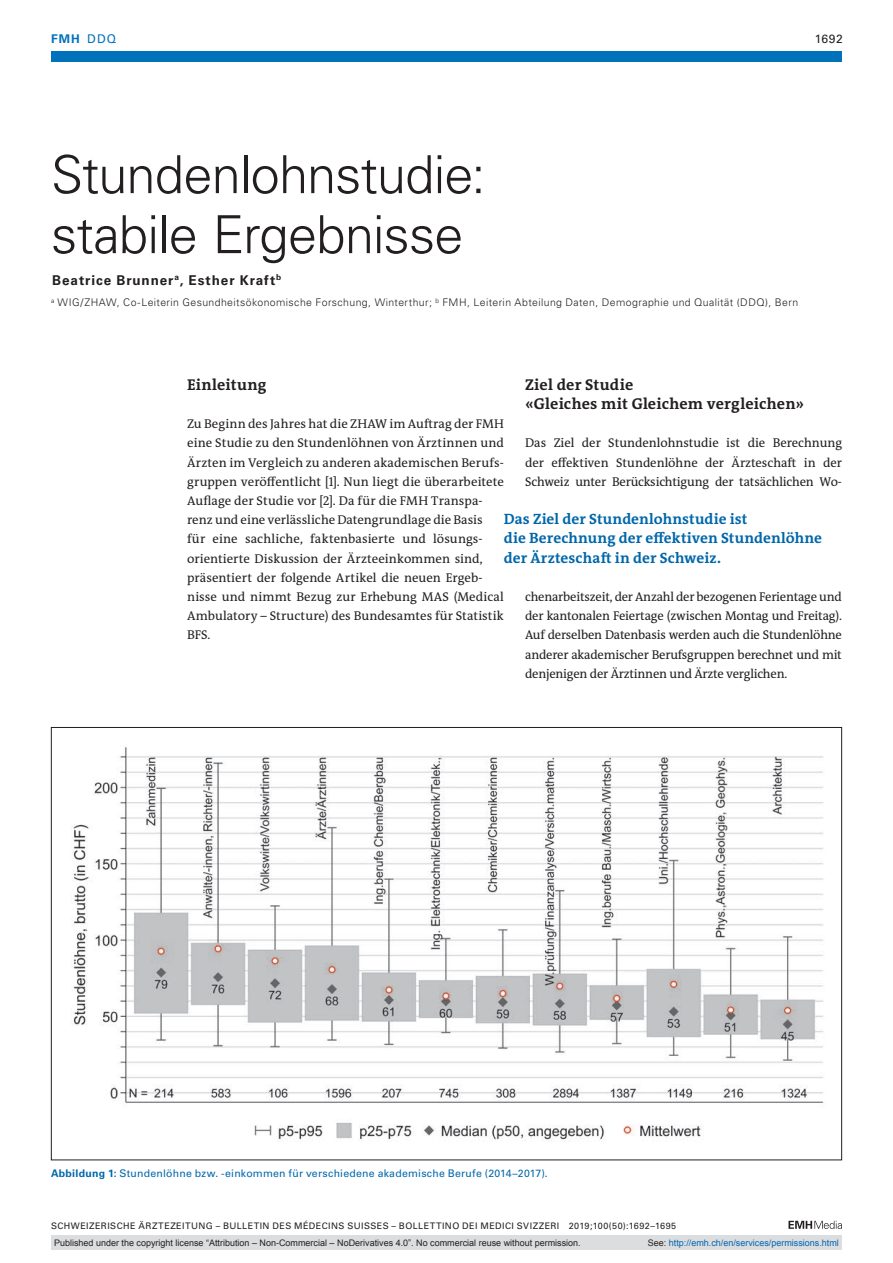
<style>
.page{position:relative;width:893px;height:1263px;background:#fff}
.page>*{position:absolute;margin:0;border:0;box-sizing:border-box;transform-origin:0 0}
.t1{font:300 52.5px/60px "Univers LT Std";letter-spacing:-.02em;color:#231f20}
.t2{font:700 15.75px/19.2px "The Antiqua B W7";letter-spacing:.015em;color:#231f20}
.t3{font:700 15px/19.2px "The Antiqua B W7";letter-spacing:.01em;color:#0067aa}
.t4{font:700 13.5px "Univers LT Std";letter-spacing:.07em;color:#231f20}
.t5{font:12.75px/19.2px "The Antiqua B W5 Plain";color:#231f20;text-align:justify}
.t6{font:700 12px "Univers LT Std";color:#0072bc}
.t7{font:12px "Univers LT Std";color:#231f20}
.t8{font:300 10.5px "Univers LT Std";letter-spacing:.04em;color:#231f20}
.t9{font:10.5px "Univers LT Std";letter-spacing:.025em;color:#0067aa}
.t10{font:9px "Arial";color:#231f20}
.t11{font:9px "Univers LT Std";letter-spacing:.05em;color:#231f20}
.t12{font:9px "Arial";color:#0166b3}
.s1{font-weight:400}
.s2{font-weight:700}
.s3{color:#231f20}
</style>
<div class="page">
<svg style="left:788px;top:1221px;width:54px;height:8px"></svg>
<div style="left:51px;top:51px;width:791px;height:11px;background:#0072bc"></div>
<img style="left:72px;top:747px;width:752px;height:394px">
<div style="left:51px;top:1235px;width:791px;height:15px;background:#dcdddf"></div>
<p class="t6" style="left:51px;top:31px;width:67px">FMH <span class="s1">DDQ</span></p>
<p class="t7" style="left:815px;top:31px;width:29px">1692</p>
<h1 class="t1" style="left:51px;top:145px;width:436px">Stundenlohnstudie: stabile Ergebnisse</h1>
<p class="t4" style="left:52px;top:272px;width:231px">Beatrice Brunner<sup>a</sup>, Esther Kraft<sup>b</sup></p>
<p class="t8" style="left:51px;top:296px;width:749px"><sup>a</sup> WIG/ZHAW, Co-Leiterin Gesundheitsökonomische Forschung, Winterthur; <sup>b</sup> FMH, Leiterin Abteilung Daten, Demographie und Qualität (DDQ), Bern</p>
<p class="t2" style="left:187px;top:375px;width:81px">Einleitung</p>
<p class="t5" style="left:187px;top:414px;width:318px;text-align:left">Zu Beginn des Jahres hat die ZHAW im Auftrag der FMH eine Studie zu den Stundenlöhnen von Ärztinnen und Ärzten im Vergleich zu anderen akademischen Berufs&shy;gruppen veröffentlicht [1]. Nun liegt die überarbeitete Auflage der Studie vor [2]. Da für die FMH Transpa&shy;renz und eine verlässliche Datengrundlage die Basis für eine sachliche, faktenbasierte und lösungs&shy;orientierte Diskussion der Ärzteeinkommen sind, präsentiert der folgende Artikel die neuen Ergeb&shy;nisse und nimmt Bezug zur Erhebung MAS (Medical Ambulatory – Structure) des Bundesamtes für Statistik BFS.</p>
<p class="t2" style="left:525px;top:375px;width:281px">Ziel der Studie<br>«Gleiches mit Gleichem vergleichen»</p>
<p class="t5" style="left:525px;top:434px;width:318px">Das Ziel der Stundenlohnstudie ist die Berechnung der effektiven Stundenlöhne der Ärzteschaft in der Schweiz unter Berücksichtigung der tatsächlichen Wo-</p>
<p class="t3" style="left:504px;top:510px;width:319px">Das Ziel der Stundenlohnstudie ist<br>die Berechnung der effektiven Stundenlöhne der Ärzteschaft in der Schweiz.</p>
<p class="t5" style="left:525px;top:587px;width:318px">chenarbeitszeit, der Anzahl der bezogenen Ferientage und der kantonalen Feiertage (zwischen Montag und Freitag).<br>Auf derselben Datenbasis werden auch die Stundenlöhne anderer akademischer Berufsgruppen berechnet und mit denjenigen der Ärztinnen und Ärzte verglichen.</p>
<p class="t9" style="left:51px;top:1167px;width:498px"><span class="s2">Abbildung 1:</span> Stundenlöhne bzw. -einkommen für verschiedene akademische Berufe (2014–2017).</p>
<p class="t11" style="left:51px;top:1220px;width:627px">SCHWEIZERISCHE ÄRZTEZEITUNG – BULLETIN DES MÉDECINS SUISSES – BOLLETTINO DEI MEDICI SVIZZERI 2019;100(50):1692–1695</p>
<p class="t10" style="left:54px;top:1237px;width:528px">Published under the copyright license “Attribution – Non-Commercial – NoDerivatives 4.0”. No commercial reuse without permission.</p>
<p class="t12" style="left:648px;top:1237px;width:193px"><span class="s3">See:</span> http://emh.ch/en/services/permissions.html</p>
</div>
